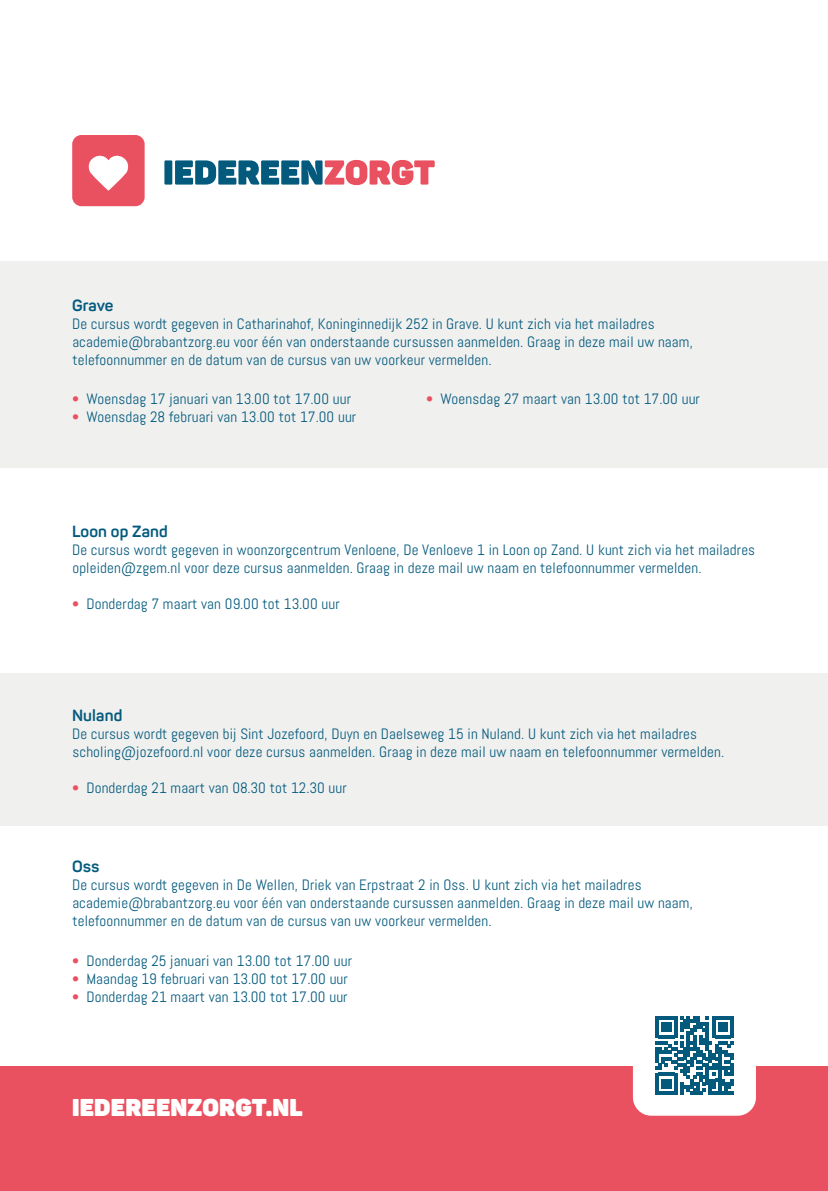
<style>
.page{position:relative;width:828px;height:1191px;background:#fff}
.page>*{position:absolute;margin:0;border:0;box-sizing:border-box;transform-origin:0 0}
.t1{font:900 24px "Panton";letter-spacing:.01em;color:#fff}
.t2{font:700 16px "Panton";letter-spacing:.01em;color:#045a7d}
.t3{font:15px/18px "Abel";letter-spacing:.01em;color:#045a7d}
.s1{color:#ea5160}
</style>
<div class="page">
<div style="left:0;top:673px;width:828px;height:152px;background:#f0f0ef"></div>
<div style="left:0;top:261px;width:828px;height:206px;background:#f0f0ef"></div>
<div style="left:0;top:1066px;width:828px;height:125px;background:#ea5160"></div>
<div style="left:164px;top:160px;width:8px;height:25px;background:#045a7d"></div>
<svg style="left:175px;top:160px;width:260px;height:25px"></svg>
<div style="left:72px;top:135px;width:73px;height:71px;background:#ea5160;border-radius:9px"></div>
<svg style="left:88px;top:155px;width:40px;height:36px"></svg>
<div style="left:633px;top:992px;width:123px;height:123px;background:#fff;border-radius:18px"></div>
<svg style="left:655px;top:1016px;width:79px;height:78px"></svg>
<p class="t2" style="left:72px;top:295px;width:43px">Grave</p>
<p class="t3" style="left:72px;top:314px;width:622px">De cursus wordt gegeven in Catharinahof, Koninginnedijk 252 in Grave. U kunt zich via het mailadres academie@brabantzorg.eu voor één van onderstaande cursussen aanmelden. Graag in deze mail uw naam, telefoonnummer en de datum van de cursus van uw voorkeur vermelden.</p>
<p class="t3" style="left:72px;top:389px;width:281px"><span class="s1">•</span> Woensdag 17 januari van 13.00 tot 17.00 uur</p>
<p class="t3" style="left:72px;top:407px;width:286px"><span class="s1">•</span> Woensdag 28 februari van 13.00 tot 17.00 uur</p>
<p class="t3" style="left:426px;top:389px;width:275px"><span class="s1">•</span> Woensdag 27 maart van 13.00 tot 17.00 uur</p>
<p class="t2" style="left:72px;top:522px;width:97px">Loon op Zand</p>
<p class="t3" style="left:72px;top:541px;width:684px">De cursus wordt gegeven in woonzorgcentrum Venloene, De Venloeve 1 in Loon op Zand. U kunt zich via het mailadres opleiden@zgem.nl voor deze cursus aanmelden. Graag in deze mail uw naam en telefoonnummer vermelden.</p>
<p class="t3" style="left:72px;top:595px;width:269px"><span class="s1">•</span> Donderdag 7 maart van 09.00 tot 13.00 uur</p>
<p class="t2" style="left:72px;top:705px;width:52px">Nuland</p>
<p class="t3" style="left:72px;top:724px;width:654px">De cursus wordt gegeven bij Sint Jozefoord, Duyn en Daelseweg 15 in Nuland. U kunt zich via het mailadres scholing@jozefoord.nl voor deze cursus aanmelden. Graag in deze mail uw naam en telefoonnummer vermelden.</p>
<p class="t3" style="left:72px;top:778px;width:276px"><span class="s1">•</span> Donderdag 21 maart van 08.30 tot 12.30 uur</p>
<p class="t2" style="left:72px;top:856px;width:29px">Oss</p>
<p class="t3" style="left:72px;top:875px;width:622px">De cursus wordt gegeven in De Wellen, Driek van Erpstraat 2 in Oss. U kunt zich via het mailadres academie@brabantzorg.eu voor één van onderstaande cursussen aanmelden. Graag in deze mail uw naam, telefoonnummer en de datum van de cursus van uw voorkeur vermelden.</p>
<p class="t3" style="left:72px;top:952px;width:281px"><span class="s1">•</span> Donderdag 25 januari van 13.00 tot 17.00 uur</p>
<p class="t3" style="left:72px;top:970px;width:277px"><span class="s1">•</span> Maandag 19 februari van 13.00 tot 17.00 uur</p>
<p class="t3" style="left:72px;top:988px;width:277px"><span class="s1">•</span> Donderdag 21 maart van 13.00 tot 17.00 uur</p>
<h1 class="t1" style="left:72px;top:1091px;width:232px">IEDEREENZORGT.NL</h1>
</div>
